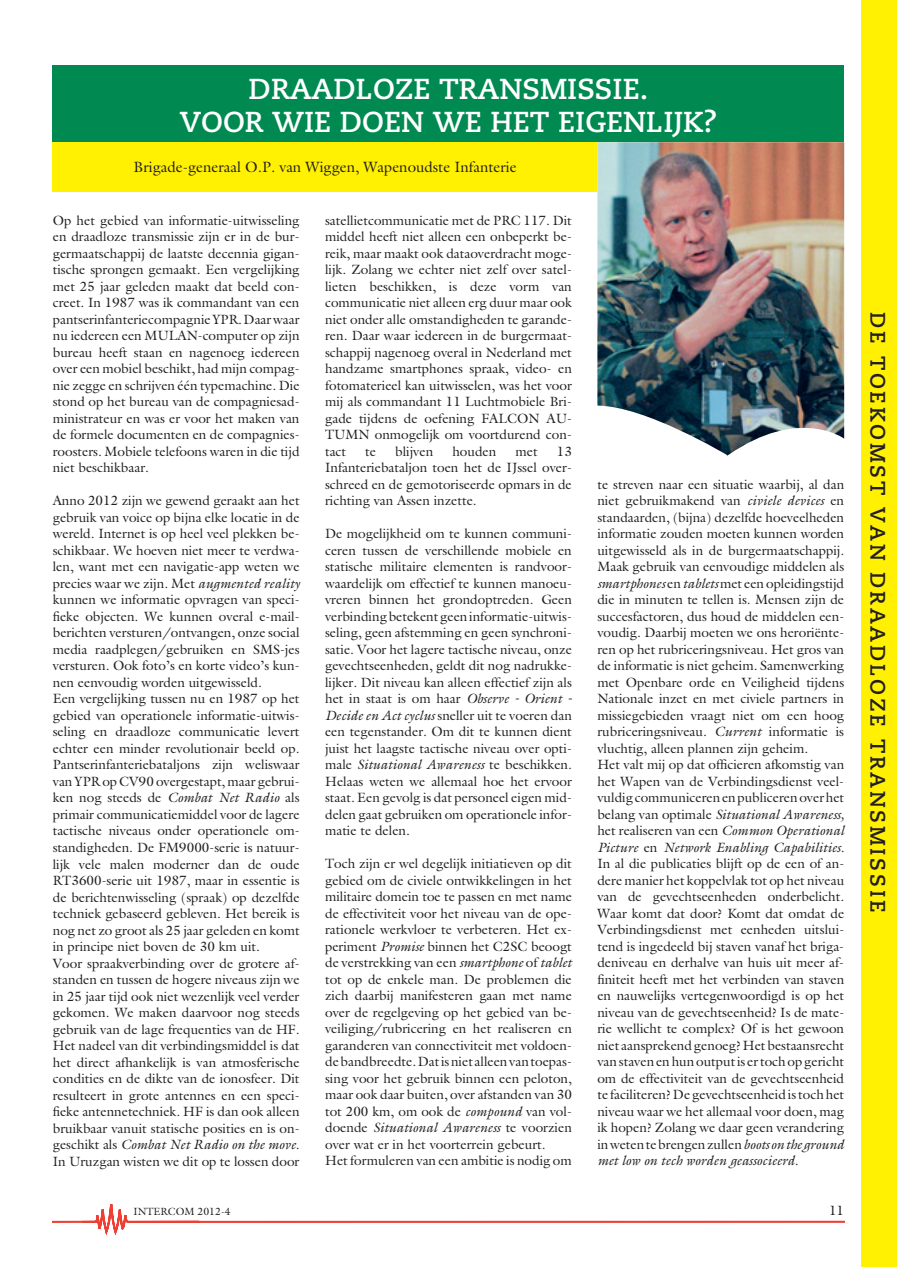
<style>
.page{position:relative;width:897px;height:1267px;background:#fff}
.page>*{position:absolute;margin:0;border:0;box-sizing:border-box;transform-origin:0 0}
.t1{font:700 28.8px/33px "Caecilia";color:#fff;text-align:center}
.t2{font:700 21px "Caecilia";letter-spacing:.13em;color:#231f20}
.t3{font:15px "Galliard Std";color:#231f20}
.t4{font:13.5px/16.5px "Galliard Std";color:#231f20;text-align:justify}
.t5{font:10.5px "Galliard Std";color:#231f20}
.s1{font-style:italic}
</style>
<div class="page">
<svg style="left:53px;top:1204px;width:791px;height:30px"></svg>
<div style="left:861px;top:0;width:35px;height:1266px;background:#fff101"></div>
<div style="left:53px;top:66px;width:791px;height:76px;background:#008a52"></div>
<div style="left:53px;top:142px;width:791px;height:50px;background:#fff101"></div>
<img style="left:597px;top:142px;width:247px;height:314px">
<p class="t1" style="left:180px;top:72px;width:539px">DRAADLOZE TRANSMISSIE.<br>VOOR WIE DOEN WE HET EIGENLIJK?</p>
<p class="t3" style="left:133px;top:158px;width:384px">Brigade-generaal O.P. van Wiggen, Wapenoudste Infanterie</p>
<p class="t4" style="left:53px;top:212px;width:248px">Op het gebied van informatie-uitwisseling en draadloze transmissie zijn er in de bur&shy;germaatschappij de laatste decennia gigan&shy;tische sprongen gemaakt. Een vergelijking met 25 jaar geleden maakt dat beeld con&shy;creet. In 1987 was ik commandant van een pantserinfanteriecompagnie YPR. Daar waar nu iedereen een MULAN-computer op zijn bureau heeft staan en nagenoeg iedereen over een mobiel beschikt, had mijn compag&shy;nie zegge en schrijven één typemachine. Die stond op het bureau van de compagniesad&shy;ministrateur en was er voor het maken van de formele documenten en de compagnies&shy;roosters. Mobiele telefoons waren in die tijd niet beschikbaar.</p>
<p class="t4" style="left:53px;top:492px;width:248px;text-align:left">Anno 2012 zijn we gewend geraakt aan het gebruik van voice op bijna elke locatie in de wereld. Internet is op heel veel plekken be&shy;schikbaar. We hoeven niet meer te verdwa&shy;len, want met een navigatie-app weten we precies waar we zijn. Met <span class="s1">augmented reality </span>kunnen we informatie opvragen van speci&shy;fieke objecten. We kunnen overal e-mail&shy;berichten versturen/ontvangen, onze social media raadplegen/gebruiken en SMS-jes versturen. Ook foto’s en korte video’s kun&shy;nen eenvoudig worden uitgewisseld.<br>Een vergelijking tussen nu en 1987 op het gebied van operationele informatie-uitwis&shy;seling en draadloze communicatie levert echter een minder revolutionair beeld op.<br>Pantserinfanteriebataljons zijn weliswaar van YPR op CV90 overgestapt, maar gebrui&shy;ken nog steeds de <span class="s1">Combat Net Radio</span> als primair communicatiemiddel voor de lagere tactische niveaus onder operationele om&shy;standigheden. De FM9000-serie is natuur&shy;lijk vele malen moderner dan de oude RT3600-serie uit 1987, maar in essentie is de berichtenwisseling (spraak) op dezelfde techniek gebaseerd gebleven. Het bereik is nog net zo groot als 25 jaar geleden en komt in principe niet boven de 30 km uit.<br>Voor spraakverbinding over de grotere af&shy;standen en tussen de hogere niveaus zijn we in 25 jaar tijd ook niet wezenlijk veel verder gekomen. We maken daarvoor nog steeds gebruik van de lage frequenties van de HF.<br>Het nadeel van dit verbindingsmiddel is dat het direct afhankelijk is van atmosferische condities en de dikte van de ionosfeer. Dit resulteert in grote antennes en een speci&shy;fieke antennetechniek. HF is dan ook alleen bruikbaar vanuit statische posities en is on&shy;geschikt als <span class="s1">Combat Net Radio on the move</span>.<br>In Uruzgan wisten we dit op te lossen door</p>
<p class="t5" style="left:134px;top:1205px;width:99px">INTERCOM 2012-4</p>
<p class="t4" style="left:325px;top:211px;width:248px">satellietcommunicatie met de PRC 117. Dit middel heeft niet alleen een onbeperkt be&shy;reik, maar maakt ook dataoverdracht moge&shy;lijk. Zolang we echter niet zelf over satel&shy;lieten beschikken, is deze vorm van communicatie niet alleen erg duur maar ook niet onder alle omstandigheden te garande&shy;ren. Daar waar iedereen in de burgermaat&shy;schappij nagenoeg overal in Nederland met handzame smartphones spraak, video- en fotomaterieel kan uitwisselen, was het voor mij als commandant 11 Luchtmobiele Bri&shy;gade tijdens de oefening FALCON AU-TUMN onmogelijk om voortdurend con&shy;tact</p>
<p class="t4" style="left:365px;top:442px;width:12px">te</p>
<p class="t4" style="left:395px;top:442px;width:40px">blijven</p>
<p class="t4" style="left:452px;top:442px;width:46px">houden</p>
<p class="t4" style="left:515px;top:442px;width:24px">met</p>
<p class="t4" style="left:325px;top:442px;width:248px;text-indent:231px">13<br>Infanteriebataljon toen het de IJssel over&shy;schreed en de gemotoriseerde opmars in de richting van Assen inzette.</p>
<p class="t4" style="left:325px;top:525px;width:248px">De mogelijkheid om te kunnen communi&shy;ceren tussen de verschillende mobiele en statische militaire elementen is randvoor&shy;waardelijk om effectief te kunnen manoeu&shy;vreren binnen het grondoptreden. Geen verbinding betekent geen informatie-uitwis&shy;seling, geen afstemming en geen synchroni&shy;satie. Voor het lagere tactische niveau, onze gevechtseenheden, geldt dit nog nadrukke&shy;lijker. Dit niveau kan alleen effectief zijn als het in staat is om haar <span class="s1">Observe - Orient - Decide en Act cyclus</span> sneller uit te voeren dan een tegenstander. Om dit te kunnen dient juist het laagste tactische niveau over opti&shy;male <span class="s1">Situational Awareness</span> te beschikken.<br>Helaas weten we allemaal hoe het ervoor staat. Een gevolg is dat personeel eigen mid&shy;delen gaat gebruiken om operationele infor&shy;matie te delen.</p>
<p class="t4" style="left:325px;top:855px;width:248px;text-align:left">Toch zijn er wel degelijk initiatieven op dit gebied om de civiele ontwikkelingen in het militaire domein toe te passen en met name de effectiviteit voor het niveau van de ope&shy;rationele werkvloer te verbeteren. Het ex&shy;periment <span class="s1">Promise</span> binnen het C2SC beoogt de verstrekking van een <span class="s1">smartphone</span> of <span class="s1">tablet </span>tot op de enkele man. De problemen die zich daarbij manifesteren gaan met name over de regelgeving op het gebied van be&shy;veiliging/rubricering en het realiseren en garanderen van connectiviteit met voldoen&shy;de bandbreedte. Dat is niet alleen van toepas&shy;sing voor het gebruik binnen een peloton, maar ook daar buiten, over afstanden van 30 tot 200 km, om ook de <span class="s1">compound</span> van vol&shy;doende <span class="s1">Situational Awareness</span> te voorzien over wat er in het voorterrein gebeurt.<br>Het formuleren van een ambitie is nodig om</p>
<p class="t4" style="left:597px;top:475px;width:248px;text-align:left">te streven naar een situatie waarbij, al dan niet gebruikmakend van <span class="s1">civiele devices</span> en standaarden, (bijna) dezelfde hoeveelheden informatie zouden moeten kunnen worden uitgewisseld als in de burgermaatschappij.<br>Maak gebruik van eenvoudige middelen als <span class="s1">smartphones</span> en <span class="s1">tablets</span> met een opleidingstijd die in minuten te tellen is. Mensen zijn de succesfactoren, dus houd de middelen een&shy;voudig. Daarbij moeten we ons heroriënte&shy;ren op het rubriceringsniveau. Het gros van de informatie is niet geheim. Samenwerking met Openbare orde en Veiligheid tijdens Nationale inzet en met civiele partners in missiegebieden vraagt niet om een hoog rubriceringsniveau. <span class="s1">Current</span> informatie is vluchtig, alleen plannen zijn geheim.<br>Het valt mij op dat officieren afkomstig van het Wapen van de Verbindingsdienst veel&shy;vuldig communiceren en publiceren over het belang van optimale <span class="s1">Situational Awareness, </span>het realiseren van een <span class="s1">Common Operational Picture</span> en <span class="s1">Network Enabling Capabilities.<br></span>In al die publicaties blijft op de een of an&shy;dere manier het koppelvlak tot op het niveau van de gevechtseenheden onderbelicht.<br>Waar komt dat door? Komt dat omdat de Verbindingsdienst met eenheden uitslui&shy;tend is ingedeeld bij staven vanaf het briga&shy;deniveau en derhalve van huis uit meer af&shy;finiteit heeft met het verbinden van staven en nauwelijks vertegenwoordigd is op het niveau van de gevechtseenheid? Is de mate&shy;rie wellicht te complex? Of is het gewoon niet aansprekend genoeg? Het bestaansrecht van staven en hun output is er toch op gericht om de effectiviteit van de gevechtseenheid te faciliteren? De gevechtseenheid is toch het niveau waar we het allemaal voor doen, mag ik hopen? Zolang we daar geen verandering in weten te brengen zullen <span class="s1">boots on the ground met low on tech worden geassocieerd.</span></p>
<p class="t4" style="left:829px;top:1202px;width:17px">11</p>
<h2 class="t2" style="left:890px;top:312px;width:601px;rotate:90deg">DE TOEKOMST VAN DRAADLOZE TRANSMISSIE</h2>
</div>
